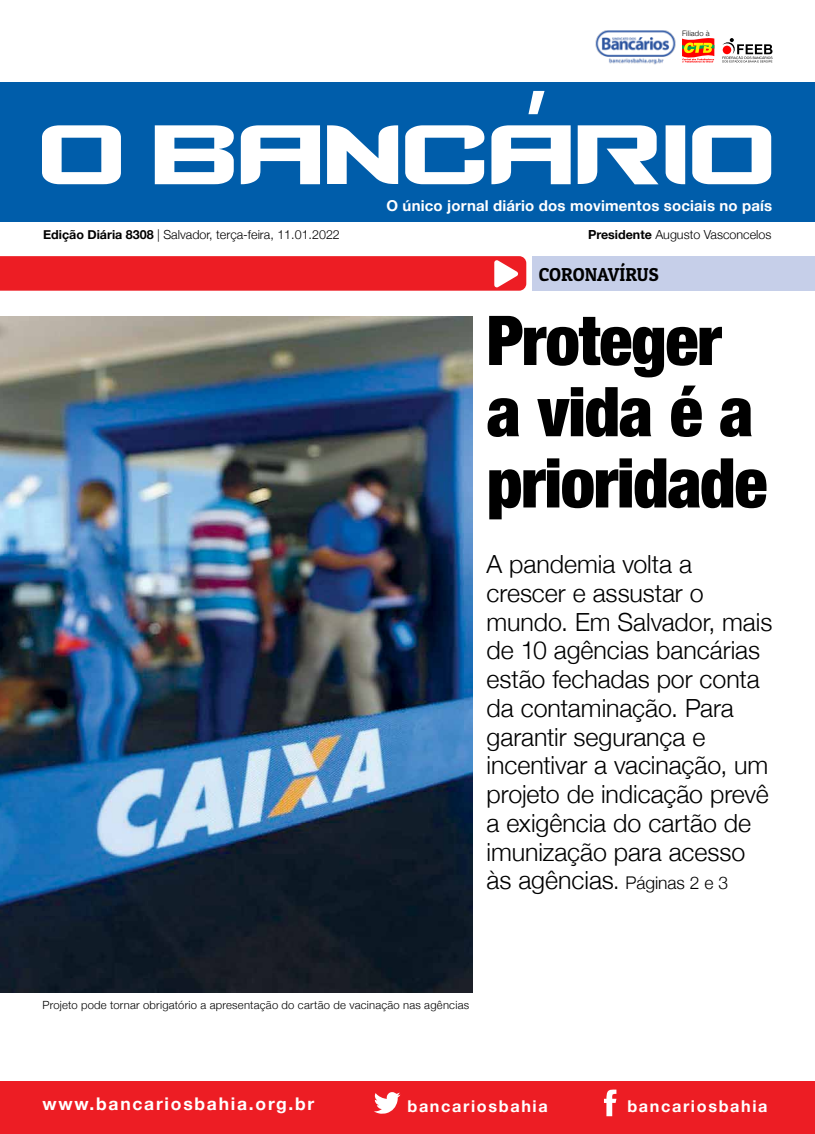
<style>
.page{position:relative;width:815px;height:1134px;background:#fff}
.page>*{position:absolute;margin:0;border:0;box-sizing:border-box;transform-origin:0 0}
.t1{font:117.5px "Counter Strike";color:#fff}
.t2{font:900 condensed 68.75px/71.2px "Helvetica Neue";letter-spacing:-.02em;color:#000}
.t3{font:300 25px/28.8px "Helvetica Neue";letter-spacing:-.005em;color:#000}
.t4{font:18.75px "Patua One";letter-spacing:-.005em;color:#000}
.t5{font:700 17.5px "Helvetica Neue";letter-spacing:.1em;color:#fff}
.t6{font:700 16.25px "Helvetica Neue";letter-spacing:.1em;color:#fff}
.t7{font:700 15px "Helvetica Neue";letter-spacing:.01em;color:#fff}
.t8{font:300 12.5px "Helvetica Neue";color:#000}
.t9{font:300 11.25px "Helvetica Neue";letter-spacing:.02em;color:#000}
.t10{font:300 7.5px "Helvetica Neue";letter-spacing:.025em;color:#000}
.s1{font-weight:700}
.s2{font-size:22.5px}
.s3{font-size:17.5px}
</style>
<div class="page">
<div style="left:0;top:1082px;width:815px;height:52px;background:#ed1d24"></div>
<svg style="left:722px;top:38px;width:50px;height:24px"></svg>
<svg style="left:682px;top:38px;width:32px;height:24px"></svg>
<div style="left:0;top:83px;width:815px;height:139px;background:#005daa"></div>
<img style="left:596px;top:30px;width:80px;height:35px">
<svg style="left:374px;top:1092px;width:26px;height:22px"></svg>
<svg style="left:604px;top:1089px;width:12px;height:27px"></svg>
<div style="left:532px;top:256px;width:283px;height:35px;background:#c6cfe9"></div>
<svg style="left:0;top:256px;width:526px;height:35px;background:#ed242b"></svg>
<img style="left:0;top:317px;width:472px;height:676px">
<p class="t10" style="left:682px;top:29px;width:29px">Filiado à</p>
<h1 class="t1" style="left:38px;top:82px;width:738px">O BANCÁRIO</h1>
<p class="t7" style="left:386px;top:197px;width:387px">O único jornal diário dos movimentos sociais no país</p>
<p class="t8" style="left:43px;top:227px;width:298px"><span class="s1">Edição Diária 8308</span> | Salvador, terça-feira, 11.01.2022</p>
<p class="t8" style="left:588px;top:226px;width:185px"><span class="s1">Presidente</span> Augusto Vasconcelos</p>
<p class="t4" style="left:539px;top:263px;width:121px">CORONAVÍRUS</p>
<h2 class="t2" style="left:487px;top:304px;width:282px">Proteger a vida é a prioridade</h2>
<p class="t3" style="left:487px;top:549px;width:287px">A pandemia volta a crescer e assustar o mundo. Em Salvador, mais de 10 agências bancárias estão fechadas por conta da contaminação. Para garantir segurança e incentivar a vacinação, um projeto de indicação prevê a exigência do cartão de imunização para acesso às agências<span class="s2">.</span> <span class="s3">Páginas 2 e 3</span></p>
<p class="t9" style="left:43px;top:998px;width:428px">Projeto pode tornar obrigatório a apresentação do cartão de vacinação nas agências</p>
<p class="t5" style="left:42px;top:1093px;width:273px">www.bancariosbahia.org.br</p>
<p class="t6" style="left:407px;top:1096px;width:142px">bancariosbahia</p>
<p class="t6" style="left:627px;top:1096px;width:142px">bancariosbahia</p>
</div>
